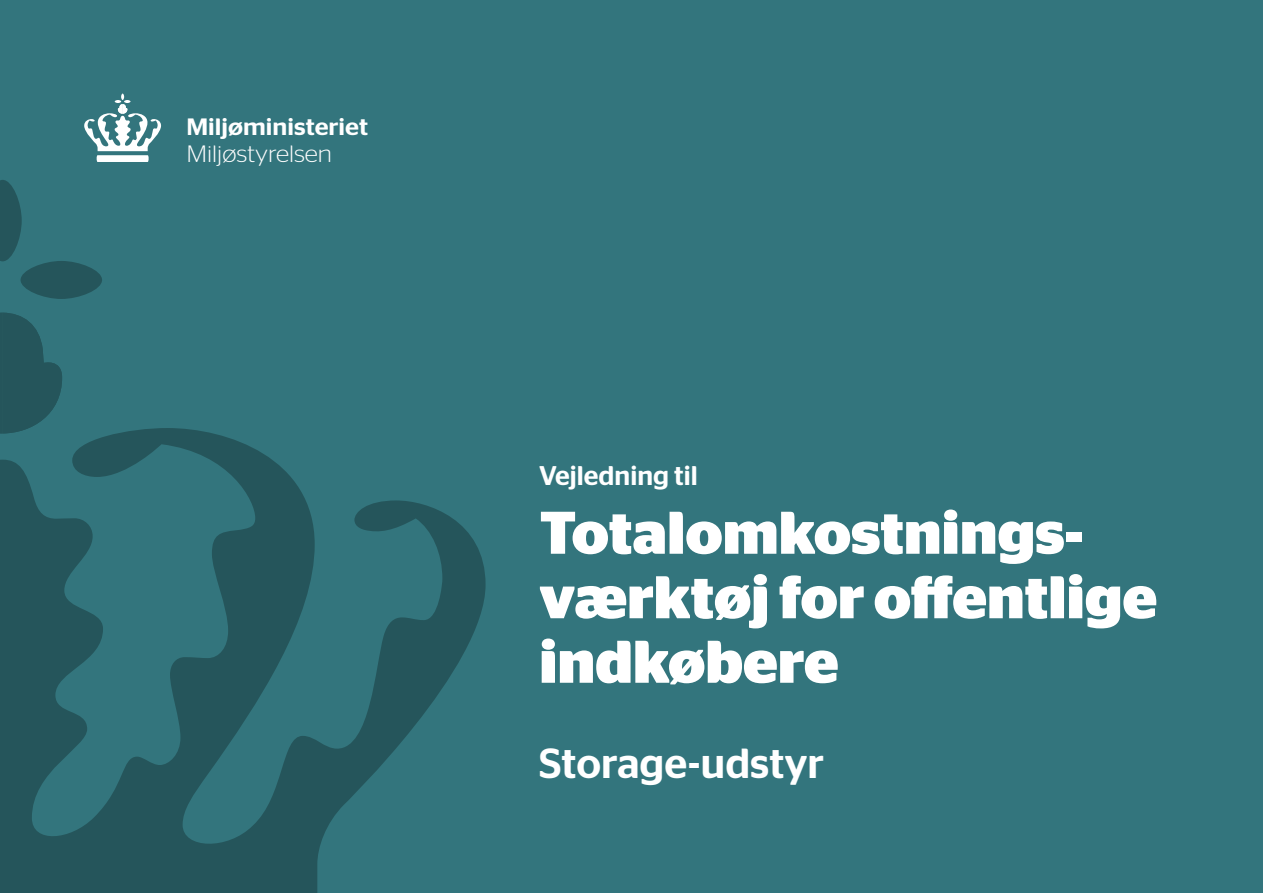
<style>
.page{position:relative;width:1263px;height:893px;background:#33757d}
.page>*{position:absolute;margin:0;border:0;box-sizing:border-box;transform-origin:0 0}
.t1{font:700 60px/64.5px "Stag Sans";color:#fff}
.t2{font:500 42px "Stag Sans";color:#fff}
.t3{font:500 27px "Stag Sans";color:#fff}
.t4{font:500 23.7px "Stag Sans";color:#fff;scale:1.08 1}
.t5{font:300 23.7px "Stag Sans";color:#fff;scale:1.08 1}
</style>
<div class="page">
<div style="left:21px;top:261px;width:81px;height:38px;background:#25555b;border-radius:50%"></div>
<svg style="left:0;top:180px;width:22px;height:81px"></svg>
<svg style="left:0;top:313px;width:62px;height:115px"></svg>
<svg style="left:0;top:428px;width:486px;height:465px"></svg>
<svg style="left:84px;top:94px;width:77px;height:68px"></svg>
<p class="t4" style="left:186px;top:113px;width:170px">Miljøministeriet</p>
<p class="t5" style="left:186px;top:141px;width:136px">Miljøstyrelsen</p>
<p class="t3" style="left:539px;top:460px;width:160px">Vejledning til</p>
<p class="t1" style="left:539px;top:501px;width:619px">Totalomkostnings&shy;værktøj for offentlige indkøbere</p>
<p class="t2" style="left:539px;top:739px;width:286px">Storage-udstyr</p>
</div>
